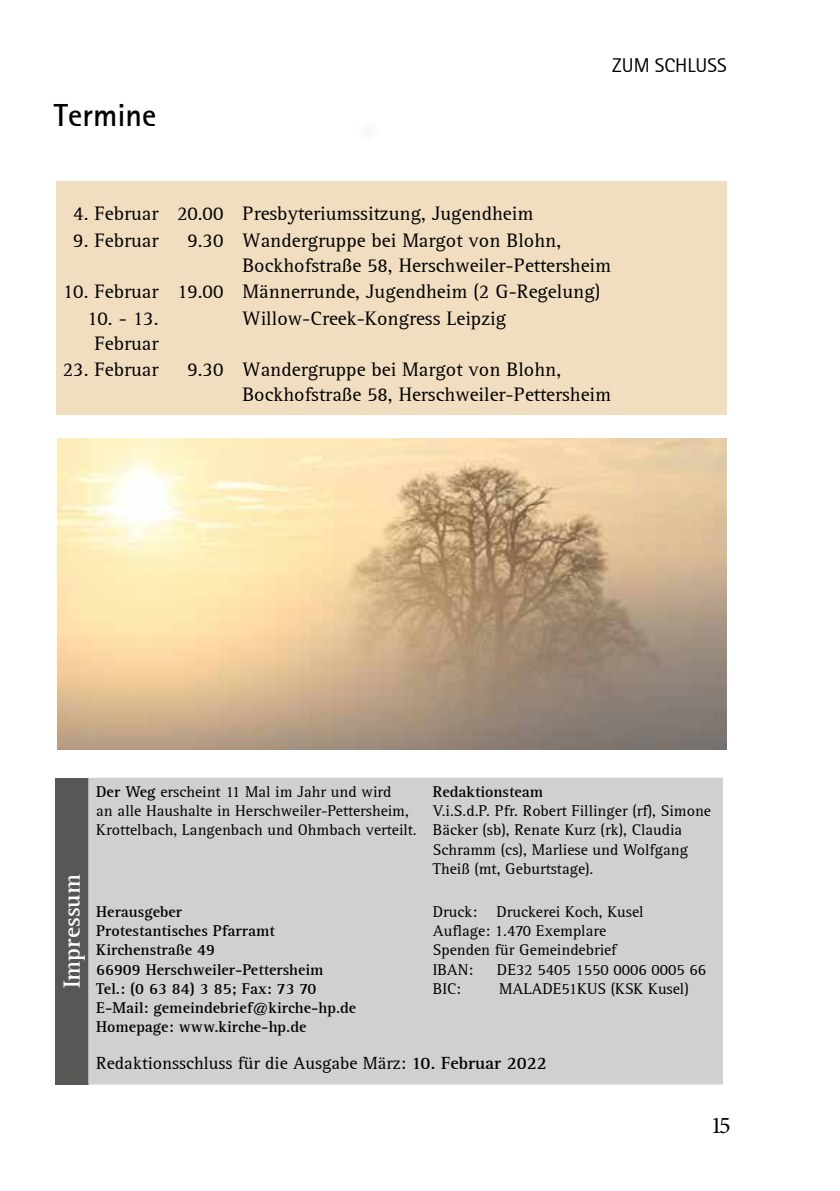
<style>
.page{position:relative;width:840px;height:1191px;background:#fff}
.page>*{position:absolute;margin:0;border:0;box-sizing:border-box;transform-origin:0 0}
.t1{font:700 32px "Rotis Sans Serif";color:#000}
.t2{font:700 24px "Rotis Serif";color:#fff}
.t3{font:24px "Minion Pro";color:#000}
.t4{font:20px/24.4px "Rotis Serif";color:#000}
.t5{font:20px "Rotis Sans Serif";color:#000}
.t6{font:18px "Rotis Serif";color:#000}
.t7{font:16px/19.2px "Rotis Serif";color:#000}
.t8{font:700 16px/19.2px "Rotis Serif";color:#000}
.s1{font-weight:700}
</style>
<div class="page">
<div style="left:55px;top:778px;width:33px;height:306px;background:#575756"></div>
<div style="left:88px;top:778px;width:634px;height:306px;background:#d0d0d0"></div>
<img style="left:57px;top:438px;width:668px;height:311px">
<div style="left:57px;top:181px;width:669px;height:233px;background:#f1dec1"></div>
<h1 class="t1" style="left:54px;top:95px;width:104px">Termine</h1>
<p class="t5" style="left:612px;top:53px;width:116px">ZUM SCHLUSS</p>
<p class="t4" style="left:73px;top:202px;width:461px">4. Februar 20.00 Presbyteriumssitzung, Jugendheim</p>
<p class="t4" style="left:73px;top:230px;width:87px">9. Februar</p>
<p class="t4" style="left:187px;top:230px;width:37px">9.30</p>
<p class="t4" style="left:242px;top:279px;width:359px;line-height:27.4px;text-indent:-179px">10. Februar 19.00 Männerrunde, Jugendheim (2 G-Regelung)<br>Willow-Creek-Kongress Leipzig</p>
<p class="t4" style="left:63px;top:359px;width:97px">23. Februar</p>
<p class="t4" style="left:187px;top:359px;width:37px">9.30</p>
<p class="t4" style="left:242px;top:230px;width:370px">Wandergruppe bei Margot von Blohn,<br>Bockhofstraße 58, Herschweiler-Pettersheim</p>
<p class="t4" style="left:87px;top:308px;width:73px;text-align:center">10. - 13.<br>Februar</p>
<p class="t4" style="left:242px;top:359px;width:370px">Wandergruppe bei Margot von Blohn,<br>Bockhofstraße 58, Herschweiler-Pettersheim</p>
<h2 class="t2" style="left:58px;top:988px;width:115px;rotate:-90deg">Impressum</h2>
<p class="t7" style="left:96px;top:782px;width:322px"><span class="s1">Der Weg</span> erscheint 11 Mal im Jahr und wird<br>an alle Haushalte in Herschweiler-Pettersheim,<br>Krottelbach, Langenbach und Ohmbach verteilt.</p>
<p class="t8" style="left:432px;top:782px;width:112px">Redaktionsteam</p>
<p class="t7" style="left:432px;top:801px;width:279px">V.i.S.d.P. Pfr. Robert Fillinger (rf), Simone Bäcker (sb), Renate Kurz (rk), Claudia Schramm (cs), Marliese und Wolfgang Theiß (mt, Geburtstage).</p>
<p class="t8" style="left:96px;top:902px;width:261px">Herausgeber<br>Protestantisches Pfarramt<br>Kirchenstraße 49<br>66909 Herschweiler-Pettersheim<br>Tel.: (0 63 84) 3 85; Fax: 73 70<br>E-Mail: gemeindebrief@kirche-hp.de<br>Homepage: www.kirche-hp.de</p>
<p class="t7" style="left:432px;top:902px;width:212px">Druck: Druckerei Koch, Kusel<br>Auflage: 1.470 Exemplare<br>Spenden für Gemeindebrief<br>IBAN:</p>
<p class="t7" style="left:496px;top:960px;width:210px">DE32 5405 1550 0006 0005 66</p>
<p class="t7" style="left:432px;top:979px;width:30px">BIC:</p>
<p class="t7" style="left:499px;top:979px;width:191px">MALADE51KUS (KSK Kusel)</p>
<p class="t6" style="left:96px;top:1052px;width:452px">Redaktionsschluss für die Ausgabe März: <span class="s1">10. Februar 2022</span></p>
<h2 class="t3" style="left:710px;top:1109px;width:21px">15</h2>
</div>
